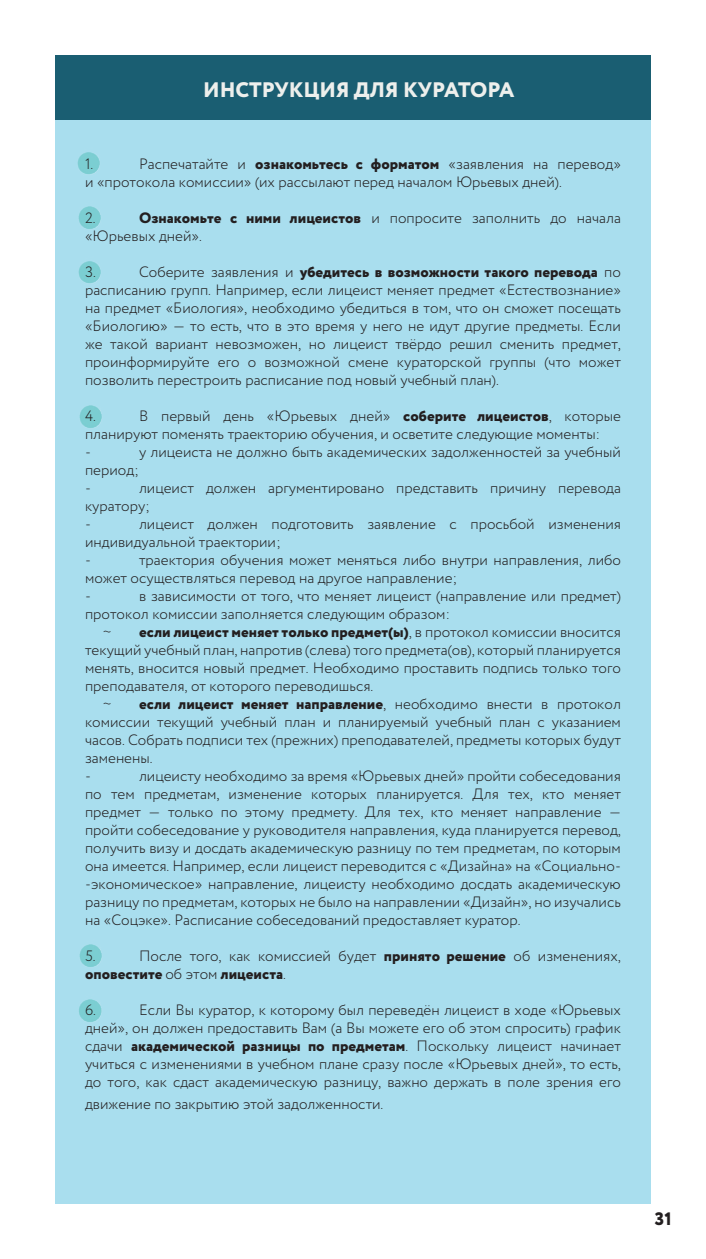
<style>
.page{position:relative;width:706px;height:1259px;background:#fff}
.page>*{position:absolute;margin:0;border:0;box-sizing:border-box;transform-origin:0 0}
.t1{font:800 21px "Circe";color:#edefec}
.t2{font:800 18px "Circe";color:#231f20}
.t3{font:300 15px/18px "Circe";color:#231f20}
.t4{font:800 15px "Circe";color:#231f20}
.s1{font-weight:800}
.s2{font-weight:300}
</style>
<div class="page">
<div style="left:55px;top:55px;width:596px;height:66px;background:#1a5e72"></div>
<div style="left:55px;top:120px;width:596px;height:1083px;background:#a9deee"></div>
<img style="left:78px;top:206px;width:23px;height:23px">
<img style="left:79px;top:944px;width:23px;height:23px">
<img style="left:77px;top:152px;width:23px;height:22px">
<img style="left:78px;top:261px;width:23px;height:22px">
<img style="left:79px;top:999px;width:23px;height:23px">
<img style="left:79px;top:405px;width:23px;height:23px">
<h1 class="t1" style="left:203px;top:76px;width:313px">ИНСТРУКЦИЯ ДЛЯ КУРАТОРА</h1>
<p class="t3" style="left:85px;top:155px;width:10px">1.</p>
<p class="t3" style="left:85px;top:155px;width:537px;text-indent:54px">Распечатайте и <span class="s1">ознакомьтесь с форматом</span> «заявления на перевод» и «протокола комиссии» (их рассылают перед началом Юрьевых дней).</p>
<p class="t3" style="left:85px;top:209px;width:12px">2.</p>
<p class="t3" style="left:85px;top:209px;width:537px;text-indent:54px"><span class="s1">Ознакомьте с ними лицеистов</span> и попросите заполнить до начала «Юрьевых дней».</p>
<p class="t3" style="left:85px;top:263px;width:12px">3.</p>
<p class="t3" style="left:85px;top:263px;width:537px;text-align:justify;text-indent:54px">Соберите заявления и <span class="s1">убедитесь в возможности такого перевода</span> по расписанию групп. Например, если лицеист меняет предмет «Естествознание» на предмет «Биология», необходимо убедиться в том, что он сможет посещать «Биологию» — то есть, что в это время у него не идут другие предметы. Если же такой вариант невозможен, но лицеист твёрдо решил сменить предмет, проинформируйте его о возможной смене кураторской группы (что может позволить перестроить расписание под новый учебный план).</p>
<p class="t3" style="left:85px;top:407px;width:12px">4.</p>
<p class="t3" style="left:85px;top:407px;width:537px;text-indent:54px">В первый день «Юрьевых дней» <span class="s1">соберите лицеистов</span>, которые планируют поменять траекторию обучения, и осветите следующие моменты:<br>-</p>
<p class="t3" style="left:85px;top:443px;width:537px;text-indent:54px">у лицеиста не должно быть академических задолженностей за учебный период;<br>-</p>
<p class="t3" style="left:85px;top:479px;width:537px;text-indent:54px">лицеист должен аргументировано представить причину перевода куратору;<br>-</p>
<p class="t3" style="left:85px;top:515px;width:537px;text-indent:54px">лицеист должен подготовить заявление с просьбой изменения индивидуальной траектории;<br>-</p>
<p class="t3" style="left:85px;top:551px;width:537px;text-indent:54px">траектория обучения может меняться либо внутри направления, либо может осуществляться перевод на другое направление;<br>-</p>
<p class="t3" style="left:139px;top:587px;width:483px">в зависимости от того, что меняет лицеист (направление или предмет)</p>
<p class="t3" style="left:85px;top:605px;width:367px">протокол комиссии заполняется следующим образом:</p>
<p class="t3" style="left:103px;top:623px;width:10px">~</p>
<p class="t4" style="left:139px;top:621px;width:483px">если лицеист меняет только предмет(ы)<span class="s2">, в протокол комиссии вносится</span></p>
<p class="t3" style="left:85px;top:641px;width:537px">текущий учебный план, напротив (слева) того предмета(ов), который планируется</p>
<p class="t3" style="left:85px;top:659px;width:537px">менять, вносится новый предмет. Необходимо проставить подпись только того</p>
<p class="t3" style="left:85px;top:677px;width:290px">преподавателя, от которого переводишься.</p>
<p class="t3" style="left:103px;top:695px;width:10px">~</p>
<p class="t3" style="left:85px;top:695px;width:537px;text-indent:54px"><span class="s1">если лицеист меняет направление</span>, необходимо внести в протокол комиссии текущий учебный план и планируемый учебный план с указанием часов. Собрать подписи тех (прежних) преподавателей, предметы которых будут заменены.<br>-</p>
<p class="t3" style="left:85px;top:767px;width:537px;text-align:justify;text-indent:54px">лицеисту необходимо за время «Юрьевых дней» пройти собеседования по тем предметам, изменение которых планируется. Для тех, кто меняет предмет — только по этому предмету. Для тех, кто меняет направление — пройти собеседование у руководителя направления, куда планируется перевод, получить визу и досдать академическую разницу по тем предметам, по которым она имеется. Например, если лицеист переводится с «Дизайна» на «Социально--экономическое» направление, лицеисту необходимо досдать академическую разницу по предметам, которых не было на направлении «Дизайн», но изучались на «Соцэке». Расписание собеседований предоставляет куратор.</p>
<p class="t3" style="left:85px;top:947px;width:12px">5.</p>
<p class="t3" style="left:85px;top:947px;width:537px;text-indent:54px">После того, как комиссией будет <span class="s1">принято решение</span> об изменениях, <span class="s1">оповестите</span> об этом <span class="s1">лицеиста</span>.</p>
<p class="t3" style="left:85px;top:1001px;width:13px">6.</p>
<p class="t3" style="left:85px;top:1001px;width:537px;text-align:justify;text-indent:54px">Если Вы куратор, к которому был переведён лицеист в ходе «Юрьевых дней», он должен предоставить Вам (а Вы можете его об этом спросить) график сдачи <span class="s1">академической разницы по предметам</span>. Поскольку лицеист начинает учиться с изменениями в учебном плане сразу после «Юрьевых дней», то есть, до того, как сдаст академическую разницу, важно держать в поле зрения его</p>
<p class="t3" style="left:85px;top:1095px;width:300px">движение по закрытию этой задолженности.</p>
<p class="t2" style="left:655px;top:1206px;width:18px">31</p>
</div>
